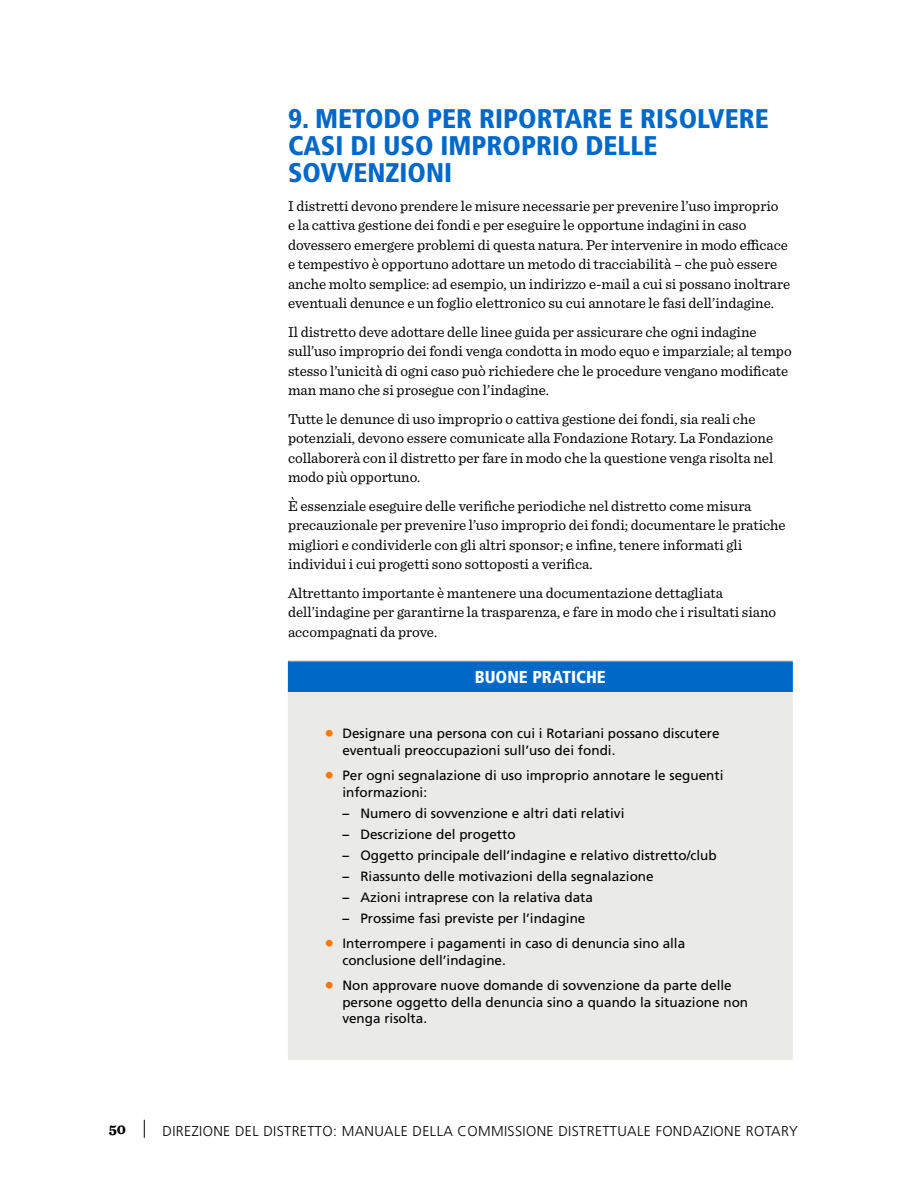
<style>
.page{position:relative;width:918px;height:1188px;background:#fff}
.page>*{position:absolute;margin:0;border:0;box-sizing:border-box;transform-origin:0 0}
.t1{font:900 condensed 27px/27px "Frutiger LT Std";color:#0069c8}
.t2{font:900 condensed 17.25px "Frutiger LT Std";color:#fff}
.t3{font:15px/19.5px "Sentinel";color:#000}
.t4{font:700 15px "Sentinel";color:#000}
.t5{font:300 14.25px "Frutiger LT Std";letter-spacing:.025em;color:#000}
.t6{font:13.5px/16.5px "Frutiger LT Std";color:#000}
.s1{font-size:19.5px;color:#f70}
.s2{font-weight:700}
</style>
<div class="page">
<svg style="left:144px;top:1120px;width:1px;height:18px"></svg>
<div style="left:288px;top:661px;width:504px;height:31px;background:#0069c8"></div>
<div style="left:288px;top:692px;width:504px;height:367px;background:#eaeae7"></div>
<hr style="left:288px;top:661px;width:505px;height:1px;background:#a9aca0">
<hr style="left:792px;top:662px;width:1px;height:30px;background:#0069c8">
<hr style="left:792px;top:692px;width:1px;height:367px;background:#eaeae7">
<hr style="left:288px;top:1059px;width:505px;height:1px;background:#eaeae7">
<h1 class="t1" style="left:288px;top:105px;width:482px">9. METODO PER RIPORTARE E RISOLVERE<br>CASI DI USO IMPROPRIO DELLE<br>SOVVENZIONI</h1>
<p class="t3" style="left:288px;top:195px;width:504px">I distretti devono prendere le misure necessarie per prevenire l’uso improprio<br>e la cattiva gestione dei fondi e per eseguire le opportune indagini in caso dovessero emergere problemi di questa natura. Per intervenire in modo efficace e tempestivo è opportuno adottare un metodo di tracciabilità – che può essere anche molto semplice: ad esempio, un indirizzo e-mail a cui si possano inoltrare eventuali denunce e un foglio elettronico su cui annotare le fasi dell’indagine.</p>
<p class="t3" style="left:288px;top:321px;width:505px">Il distretto deve adottare delle linee guida per assicurare che ogni indagine sull’uso improprio dei fondi venga condotta in modo equo e imparziale; al tempo stesso l’unicità di ogni caso può richiedere che le procedure vengano modificate man mano che si prosegue con l’indagine.</p>
<p class="t3" style="left:288px;top:408px;width:487px">Tutte le denunce di uso improprio o cattiva gestione dei fondi, sia reali che potenziali, devono essere comunicate alla Fondazione Rotary. La Fondazione collaborerà con il distretto per fare in modo che la questione venga risolta nel modo più opportuno.</p>
<p class="t3" style="left:288px;top:495px;width:499px">È essenziale eseguire delle verifiche periodiche nel distretto come misura precauzionale per prevenire l’uso improprio dei fondi; documentare le pratiche migliori e condividerle con gli altri sponsor; e infine, tenere informati gli individui i cui progetti sono sottoposti a verifica.</p>
<p class="t3" style="left:288px;top:582px;width:490px">Altrettanto importante è mantenere una documentazione dettagliata dell’indagine per garantirne la trasparenza, e fare in modo che i risultati siano accompagnati da prove.</p>
<p class="t2" style="left:475px;top:667px;width:133px">BUONE PRATICHE</p>
<p class="t6" style="left:342px;top:725px;width:379px;text-indent:-18px"><span class="s1">•</span> Designare una persona con cui i Rotariani possano discutere eventuali preoccupazioni sull’uso dei fondi.</p>
<p class="t6" style="left:342px;top:767px;width:383px;text-indent:-18px"><span class="s1">•</span> Per ogni segnalazione di uso improprio annotare le seguenti informazioni:</p>
<p class="t6" style="left:342px;top:805px;width:284px"><span class="s2">–</span> Numero di sovvenzione e altri dati relativi</p>
<p class="t6" style="left:342px;top:826px;width:175px"><span class="s2">–</span> Descrizione del progetto</p>
<p class="t6" style="left:342px;top:847px;width:376px"><span class="s2">–</span> Oggetto principale dell’indagine e relativo distretto/club</p>
<p class="t6" style="left:342px;top:868px;width:313px"><span class="s2">–</span> Riassunto delle motivazioni della segnalazione</p>
<p class="t6" style="left:342px;top:889px;width:252px"><span class="s2">–</span> Azioni intraprese con la relativa data</p>
<p class="t6" style="left:342px;top:910px;width:245px"><span class="s2">–</span> Prossime fasi previste per l’indagine</p>
<p class="t6" style="left:342px;top:935px;width:344px;text-indent:-18px"><span class="s1">•</span> Interrompere i pagamenti in caso di denuncia sino alla conclusione dell’indagine.</p>
<p class="t6" style="left:342px;top:977px;width:407px;text-indent:-18px"><span class="s1">•</span> Non approvare nuove domande di sovvenzione da parte delle persone oggetto della denuncia sino a quando la situazione non venga risolta.</p>
<p class="t4" style="left:109px;top:1117px;width:19px">50</p>
<p class="t5" style="left:163px;top:1123px;width:637px">DIREZIONE DEL DISTRETTO: MANUALE DELLA COMMISSIONE DISTRETTUALE FONDAZIONE ROTARY</p>
</div>
